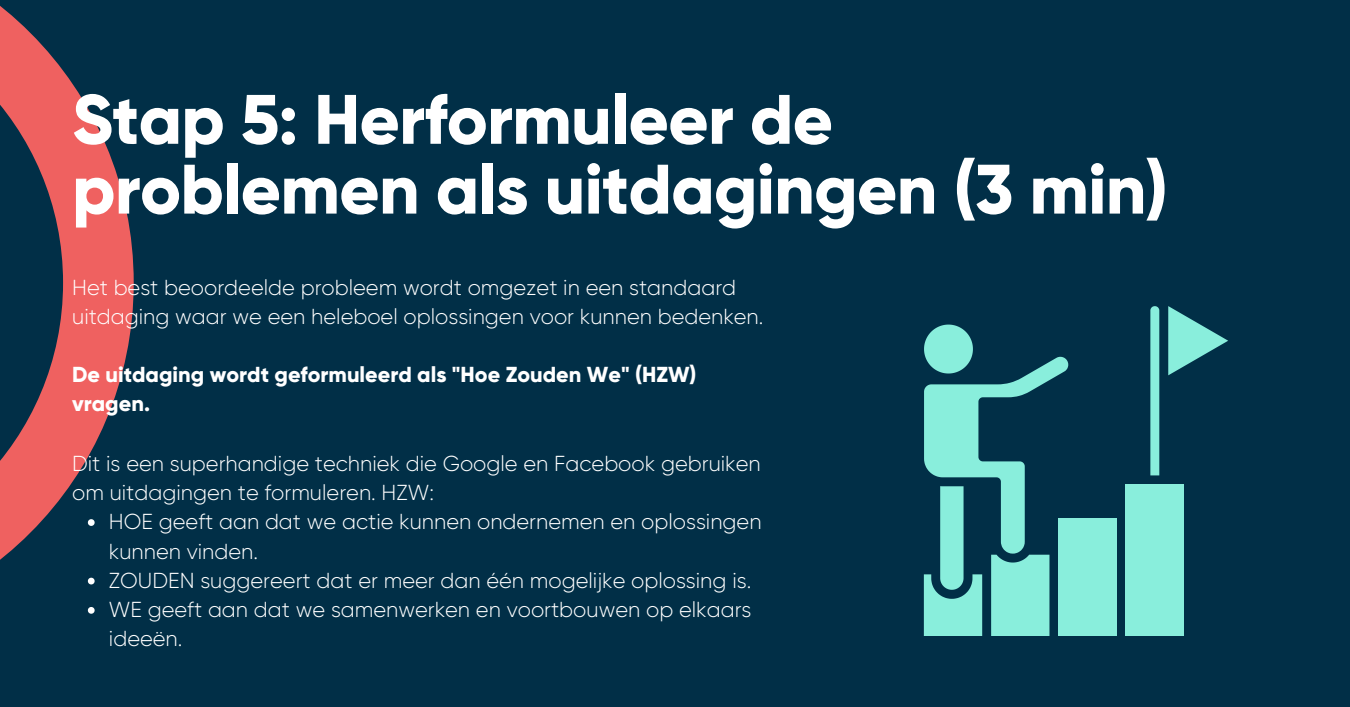
<style>
.page{position:relative;width:1350px;height:707px;background:#fff}
.page>*{position:absolute;margin:0;border:0;box-sizing:border-box;transform-origin:0 0}
.t1{font:800 69.75px/69.8px "Gilroy";letter-spacing:-.01em;color:#fff}
.t2{font:300 21.6px/29.2px "Gilroy";color:#fff}
.t3{font:800 21.6px/29.2px "Gilroy";color:#fff}
</style>
<div class="page">
<div style="left:0;top:0;width:1350px;height:706px;background:#012f47"></div>
<svg style="left:0;top:6px;width:134px;height:608px"></svg>
<div style="left:1058px;top:518px;width:59px;height:118px;background:#89eedc"></div>
<svg style="left:924px;top:324px;width:144px;height:312px"></svg>
<div style="left:1126px;top:484px;width:58px;height:152px;background:#89eedc"></div>
<svg style="left:1150px;top:306px;width:9px;height:169px"></svg>
<svg style="left:1168px;top:306px;width:60px;height:69px"></svg>
<svg style="left:88px;top:519px;width:7px;height:7px"></svg>
<svg style="left:88px;top:577px;width:7px;height:7px"></svg>
<svg style="left:88px;top:607px;width:7px;height:6px"></svg>
<h1 class="t1" style="left:72px;top:84px;width:1097px">Stap 5: Herformuleer de problemen als uitdagingen (3 min)</h1>
<p class="t2" style="left:72px;top:273px;width:693px">Het best beoordeelde probleem wordt omgezet in een standaard uitdaging waar we een heleboel oplossingen voor kunnen bedenken.</p>
<p class="t3" style="left:72px;top:359px;width:626px">De uitdaging wordt geformuleerd als "Hoe Zouden We" (HZW) vragen.</p>
<p class="t2" style="left:72px;top:448px;width:690px">Dit is een superhandige techniek die Google en Facebook gebruiken om uitdagingen te formuleren. HZW:</p>
<p class="t2" style="left:109px;top:507px;width:654px">HOE geeft aan dat we actie kunnen ondernemen en oplossingen kunnen vinden.<br>ZOUDEN suggereert dat er meer dan één mogelijke oplossing is.<br>WE geeft aan dat we samenwerken en voortbouwen op elkaars ideeën.</p>
</div>
